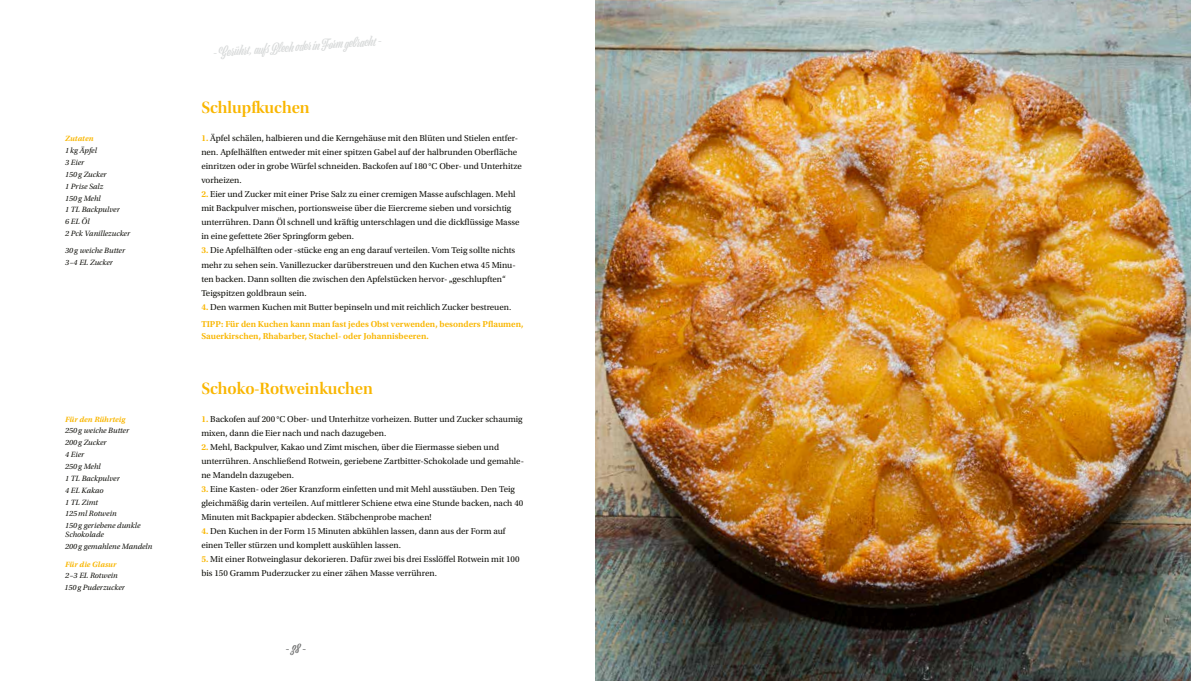
<style>
.page{position:relative;width:1191px;height:681px;background:#fff}
.page>*{position:absolute;margin:0;border:0;box-sizing:border-box;transform-origin:0 0}
.t1{font:17px "Utopia Std Semibold Disp";color:#f9b600}
.t2{font:12px "Viktor Script";color:#d8dada}
.t3{font:12px "Viktor Script";color:#6f7070}
.t4{font:9px/14px "Utopia Std";color:#12120d}
.t5{font:600 9px/17.7px "Utopia Std";color:#f9b600}
.t6{font:italic 8px/11.8px "Utopia Std";color:#12120d}
.t7{font:8px "Utopia Std Semibold Capt It";color:#f9b600}
.s1{font-weight:600;color:#f9b600}
.s2{font-family:"Utopia Std Semibold Disp"}
.s3{font-weight:400;color:#12120d}
</style>
<div class="page">
<img style="left:595px;top:0;width:596px;height:680px">
<p class="t7" style="left:65px;top:134px;width:30px">Zutaten</p>
<p class="t6" style="left:65px;top:145px;width:66px">1kg Äpfel<br>3 Eier<br>150g Zucker<br>1 Prise Salz<br>150g Mehl<br>1 TL Backpulver<br>6 EL Öl<br>2 Pck Vanillezucker</p>
<p class="t6" style="left:65px;top:245px;width:61px">30g weiche Butter<br>3–4 EL Zucker</p>
<p class="t7" style="left:65px;top:414px;width:62px">Für den Rührteig</p>
<p class="t6" style="left:65px;top:425px;width:77px">250g weiche Butter<br>200g Zucker<br>4 Eier<br>250g Mehl<br>1 TL Backpulver<br>4 EL Kakao<br>1 TL Zimt<br>125ml Rotwein<br>150g geriebene dunkle</p>
<p class="t6" style="left:65px;top:528px;width:89px">Schokolade<br>200g gemahlene Mandeln</p>
<p class="t7" style="left:65px;top:559px;width:53px">Für die Glasur</p>
<p class="t6" style="left:64px;top:569px;width:62px">2–3 EL Rotwein<br>150 g Puderzucker</p>
<h2 class="t2" style="left:213px;top:46px;width:170px;rotate:-4deg">- Gerührt, aufs Blech oder in Form gebracht -</h2>
<h1 class="t1" style="left:201px;top:98px;width:110px">Schlupfkuchen</h1>
<p class="t4" style="left:201px;top:131px;width:322px"><span class="s1">1.</span> Äpfel schälen, halbieren und die Kerngehäuse mit den Blüten und Stielen entfer&shy;nen. Apfelhälften entweder mit einer spitzen Gabel auf der halbrunden Oberfläche einritzen oder in grobe Würfel schneiden. Backofen auf 180 °C Ober- und Unterhitze vorheizen.</p>
<p class="t4" style="left:201px;top:187px;width:320px"><span class="s1">2.</span> Eier und Zucker mit einer Prise Salz zu einer cremigen Masse aufschlagen. Mehl mit Backpulver mischen, portionsweise über die Eiercreme sieben und vorsichtig unterrühren. Dann Öl schnell und kräftig unterschlagen und die dickflüssige Masse in eine gefettete 26er Springform geben.</p>
<p class="t4" style="left:201px;top:243px;width:316px"><span class="s1">3.</span> Die Apfelhälften oder -stücke eng an eng darauf verteilen. Vom Teig sollte nichts mehr zu sehen sein. Vanillezucker darüberstreuen und den Kuchen etwa 45 Minu&shy;ten backen. Dann sollten die zwischen den Apfelstücken hervor- <span class="s2">„</span>geschlupften“ Teigspitzen goldbraun sein.</p>
<p class="t5" style="left:201px;top:298px;width:324px">4. <span class="s3">Den warmen Kuchen mit Butter bepinseln und mit reichlich Zucker bestreuen.<br></span>TIPP: Für den Kuchen kann man fast jedes Obst verwenden, besonders Pflaumen,</p>
<p class="t5" style="left:201px;top:327px;width:229px">Sauerkirschen, Rhabarber, Stachel- oder Johannisbeeren.</p>
<h1 class="t1" style="left:201px;top:378px;width:173px">Schoko-Rotweinkuchen</h1>
<p class="t4" style="left:201px;top:411px;width:323px"><span class="s1">1.</span> Backofen auf 200 °C Ober- und Unterhitze vorheizen. Butter und Zucker schaumig mixen, dann die Eier nach und nach dazugeben.</p>
<p class="t4" style="left:201px;top:439px;width:324px"><span class="s1">2.</span> Mehl, Backpulver, Kakao und Zimt mischen, über die Eiermasse sieben und unterrühren. Anschließend Rotwein, geriebene Zartbitter-Schokolade und gemahle&shy;ne Mandeln dazugeben.</p>
<p class="t4" style="left:201px;top:481px;width:323px"><span class="s1">3.</span> Eine Kasten- oder 26er Kranzform einfetten und mit Mehl ausstäuben. Den Teig gleichmäßig darin verteilen. Auf mittlerer Schiene etwa eine Stunde backen, nach 40<br>Minuten mit Backpapier abdecken. Stäbchenprobe machen!</p>
<p class="t4" style="left:201px;top:523px;width:306px"><span class="s1">4.</span> Den Kuchen in der Form 15 Minuten abkühlen lassen, dann aus der Form auf einen Teller stürzen und komplett auskühlen lassen.</p>
<p class="t4" style="left:201px;top:551px;width:320px"><span class="s1">5.</span> Mit einer Rotweinglasur dekorieren. Dafür zwei bis drei Esslöffel Rotwein mit 100 bis 150 Gramm Puderzucker zu einer zähen Masse verrühren.</p>
<h2 class="t3" style="left:286px;top:641px;width:22px">- 38 -</h2>
</div>
